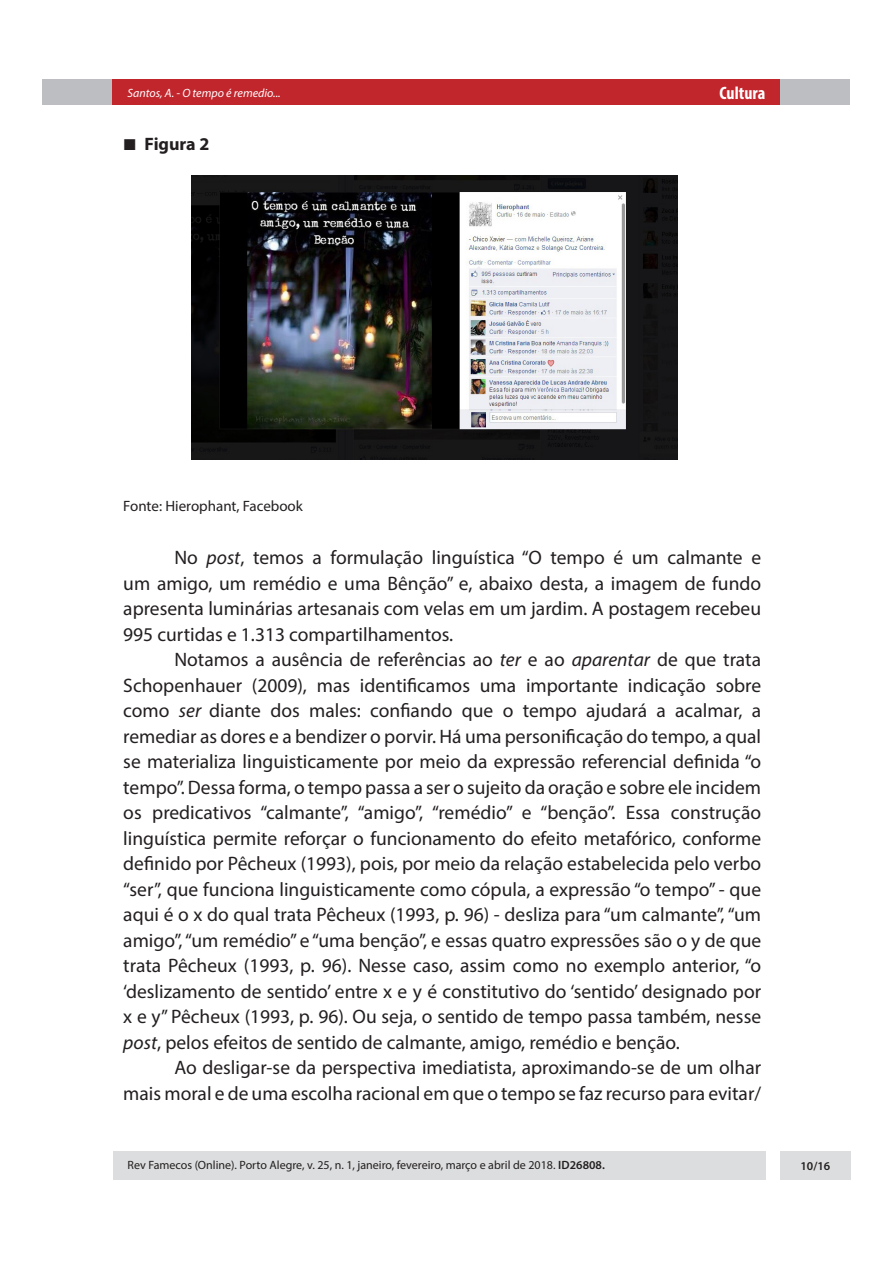
<style>
.page{position:relative;width:893px;height:1263px;background:#fff}
.page>*{position:absolute;margin:0;border:0;box-sizing:border-box;transform-origin:0 0}
.Interna_-_parágrafo{font:19.5px/25.5px "Myriad Pro";color:#231f20;text-align:justify}
.t1{font:700 condensed 18px "Myriad Pro";color:#fff}
.t2{font:700 18px "Myriad Pro";color:#231f20}
.Interna_-_legenda__a{font:15px "Myriad Pro";color:#231f20}
.t3{font:12px "Myriad Pro";color:#231f20}
.t4{font:italic 12px "Myriad Pro";color:#fff}
.t5{font:600 12px "Myriad Pro";color:#231f20}
.s1{font-style:italic}
.s2{font-weight:600}
</style>
<div class="page">
<div style="left:43px;top:80px;width:807px;height:25px;background:#bcbec2"></div>
<div style="left:113px;top:80px;width:667px;height:25px;background:#c2262d"></div>
<div style="left:780px;top:1151px;width:70px;height:28px;background:#dcddde"></div>
<div style="left:113px;top:1151px;width:652px;height:28px;background:#dcddde"></div>
<img style="left:192px;top:176px;width:485px;height:283px">
<p class="t4" style="left:128px;top:85px;width:155px">Santos, A. - O tempo é remedio...</p>
<p class="t1" style="left:719px;top:82px;width:47px">Cultura</p>
<p class="t2" style="left:145px;top:133px;width:66px">Figura 2</p>
<p class="Interna_-_legenda__a" style="left:123px;top:496px;width:181px">Fonte: Hierophant, Facebook</p>
<p class="Interna_-_parágrafo" style="left:123px;top:544px;width:639px;text-indent:51px">No <span class="s1">post</span>, temos a formulação linguística “O tempo é um calmante e um amigo, um remédio e uma Bênção” e, abaixo desta, a imagem de fundo apresenta luminárias artesanais com velas em um jardim. A postagem recebeu 995 curtidas e 1.313 compartilhamentos.</p>
<p class="Interna_-_parágrafo" style="left:123px;top:646px;width:639px;text-indent:51px">Notamos a ausência de referências ao <span class="s1">ter</span> e ao <span class="s1">aparentar</span> de que trata Schopenhauer (2009), mas identificamos uma importante indicação sobre como <span class="s1">ser</span> diante dos males: confiando que o tempo ajudará a acalmar, a remediar as dores e a bendizer o porvir. Há uma personificação do tempo, a qual se materializa linguisticamente por meio da expressão referencial definida “o tempo”. Dessa forma, o tempo passa a ser o sujeito da oração e sobre ele incidem os predicativos “calmante”, “amigo”, “remédio” e “benção”. Essa construção linguística permite reforçar o funcionamento do efeito metafórico, conforme definido por Pêcheux (1993), pois, por meio da relação estabelecida pelo verbo “ser”, que funciona linguisticamente como cópula, a expressão “o tempo” - que aqui é o x do qual trata Pêcheux (1993, p. 96) - desliza para “um calmante”, “um amigo”, “um remédio” e “uma benção”, e essas quatro expressões são o y de que trata Pêcheux (1993, p. 96). Nesse caso, assim como no exemplo anterior, “o ‘deslizamento de sentido’ entre x e y é constitutivo do ‘sentido’ designado por x e y” Pêcheux (1993, p. 96). Ou seja, o sentido de tempo passa também, nesse <span class="s1">post</span>, pelos efeitos de sentido de calmante, amigo, remédio e benção.</p>
<p class="Interna_-_parágrafo" style="left:123px;top:1054px;width:639px;text-align:right">Ao desligar-se da perspectiva imediatista, aproximando-se de um olhar<br>mais moral e de uma escolha racional em que o tempo se faz recurso para evitar/</p>
<p class="t3" style="left:128px;top:1158px;width:479px">Rev Famecos (Online). Porto Alegre, v. 25, n. 1, janeiro, fevereiro, março e abril de 2018. <span class="s2">ID26808.</span></p>
<p class="t5" style="left:800px;top:1158px;width:31px">10/16</p>
</div>
